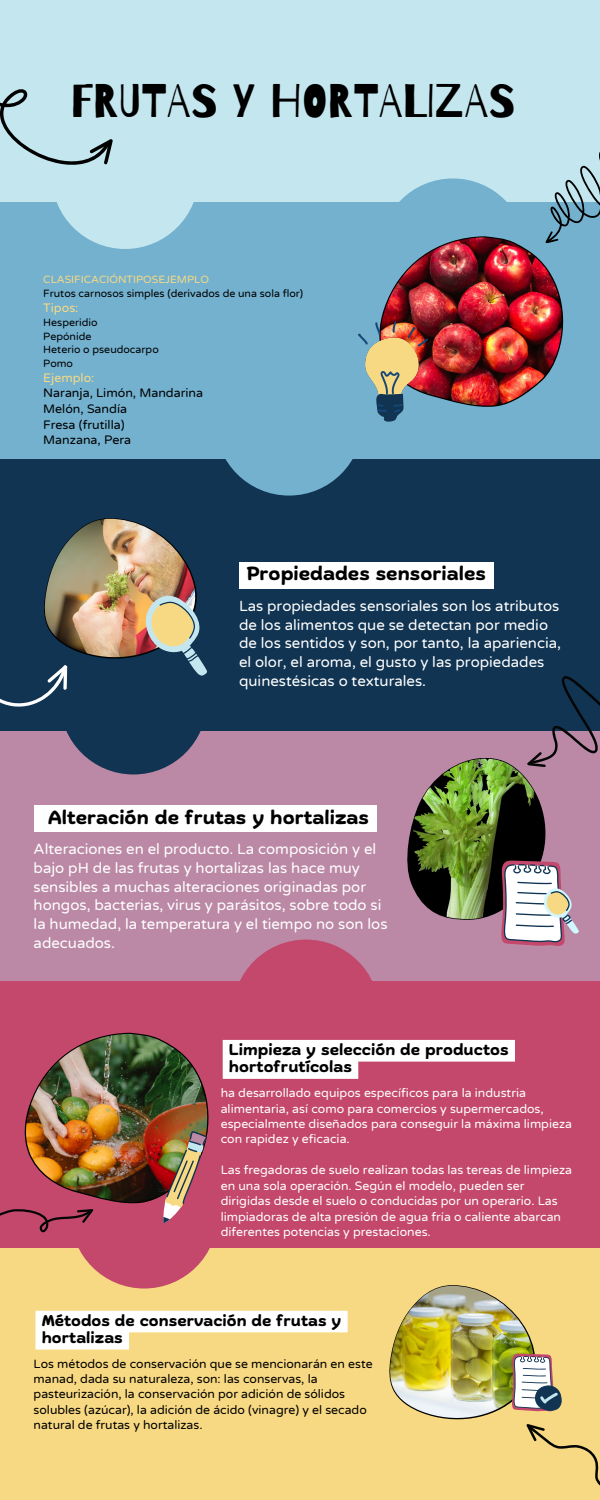
<style>
.page{position:relative;width:600px;height:1500px;background:#f8d983}
.page>*{position:absolute;margin:0;border:0;box-sizing:border-box;transform-origin:0 0}
.t1{font:47px "Barrio";color:#000}
.t2{font:700 19px "Biski";color:#000}
.t3{font:700 15.6px/17.3px "Biski";color:#000}
.t4{font:15px/18.8px "Varela Round";color:#fff}
.t5{font:12.4px "Varela Round";color:#000}
.t6{font:12.4px "Varela Round";color:#f8d983}
.t7{font:12.3px/15.4px "Varela Round";color:#fff}
.t8{font:12.3px/15.4px "Varela Round";color:#000}
.t9{font:10.6px "Varela Round";color:#000}
.t10{font:10.6px "Varela Round";color:#f8d983}
</style>
<div class="page">
<div style="left:0;top:0;width:600px;height:244px;background:#c4e7ef"></div>
<div style="left:0;top:731px;width:600px;height:262px;background:#bb89a6"></div>
<div style="left:0;top:456px;width:600px;height:275px;background:#103452"></div>
<div style="left:60px;top:628px;width:147px;height:147px;background:#103452;border-radius:50%"></div>
<div style="left:0;top:203px;width:600px;height:256px;background:#73b1cf"></div>
<div style="left:52px;top:102px;width:147px;height:147px;background:#c4e7ef;border-radius:50%"></div>
<div style="left:216px;top:349px;width:147px;height:147px;background:#73b1cf;border-radius:50%"></div>
<div style="left:71px;top:1142px;width:147px;height:147px;background:#c3486c;border-radius:50%"></div>
<div style="left:0;top:981px;width:600px;height:266px;background:#c3486c"></div>
<div style="left:233px;top:940px;width:147px;height:147px;background:#c3486c;border-radius:50%"></div>
<svg style="left:0;top:89px;width:113px;height:76px"></svg>
<img style="left:358px;top:322px;width:46px;height:100px">
<img style="left:378px;top:152px;width:222px;height:257px">
<img style="left:0;top:518px;width:207px;height:189px">
<img style="left:407px;top:676px;width:193px;height:270px">
<img style="left:0;top:1033px;width:209px;height:199px">
<img style="left:389px;top:1285px;width:211px;height:201px">
<div style="left:239px;top:562px;width:254px;height:27px;background:#fff"></div>
<div style="left:34px;top:805px;width:343px;height:27px;background:#fff"></div>
<svg style="left:223px;top:1040px;width:292px;height:39px"></svg>
<svg style="left:35px;top:1311px;width:313px;height:39px"></svg>
<p class="t1" style="left:70px;top:75px;width:447px">FRUTAS Y HORTALIZAS</p>
<p class="t10" style="left:43px;top:273px;width:167px">CLASIFICACIÓNTIPOSEJEMPLO</p>
<p class="t9" style="left:43px;top:287px;width:262px">Frutos carnosos simples (derivados de una sola flor)</p>
<p class="t6" style="left:43px;top:300px;width:37px">Tipos:</p>
<p class="t9" style="left:43px;top:316px;width:56px">Hesperidio</p>
<p class="t9" style="left:43px;top:330px;width:50px">Pepónide</p>
<p class="t9" style="left:43px;top:344px;width:117px">Heterio o pseudocarpo</p>
<p class="t9" style="left:43px;top:357px;width:31px">Pomo</p>
<p class="t6" style="left:43px;top:370px;width:53px">Ejemplo:</p>
<p class="t5" style="left:43px;top:386px;width:161px">Naranja, Limón, Mandarina</p>
<p class="t5" style="left:43px;top:402px;width:85px">Melón, Sandía</p>
<p class="t5" style="left:43px;top:417px;width:83px">Fresa (frutilla)</p>
<p class="t5" style="left:43px;top:433px;width:89px">Manzana, Pera</p>
<p class="t2" style="left:247px;top:566px;width:241px">Propiedades sensoriales</p>
<p class="t4" style="left:239px;top:597px;width:323px">Las propiedades sensoriales son los atributos de los alimentos que se detectan por medio de los sentidos y son, por tanto, la apariencia, el olor, el aroma, el gusto y las propiedades quinestésicas o texturales.</p>
<p class="t2" style="left:48px;top:809px;width:323px">Alteración de frutas y hortalizas</p>
<p class="t4" style="left:34px;top:840px;width:355px">Alteraciones en el producto. La composición y el bajo pH de las frutas y hortalizas las hace muy sensibles a muchas alteraciones originadas por hongos, bacterias, virus y parásitos, sobre todo si la humedad, la temperatura y el tiempo no son los adecuados.</p>
<p class="t3" style="left:229px;top:1042px;width:281px">Limpieza y selección de productos hortofrutícolas</p>
<p class="t7" style="left:221px;top:1086px;width:353px">ha desarrollado equipos específicos para la industria alimentaria, así como para comercios y supermercados, especialmente diseñados para conseguir la máxima limpieza con rapidez y eficacia.</p>
<p class="t7" style="left:221px;top:1163px;width:353px">Las fregadoras de suelo realizan todas las tereas de limpieza en una sola operación. Según el modelo, pueden ser dirigidas desde el suelo o conducidas por un operario. Las limpiadoras de alta presión de agua fría o caliente abarcan diferentes potencias y prestaciones.</p>
<p class="t3" style="left:42px;top:1313px;width:301px">Métodos de conservación de frutas y hortalizas</p>
<p class="t8" style="left:34px;top:1356px;width:341px">Los métodos de conservación que se mencionarán en este manad, dada su naturaleza, son: las conservas, la pasteurización, la conservación por adición de sólidos solubles (azúcar), la adición de ácido (vinagre) y el secado natural de frutas y hortalizas.</p>
</div>
